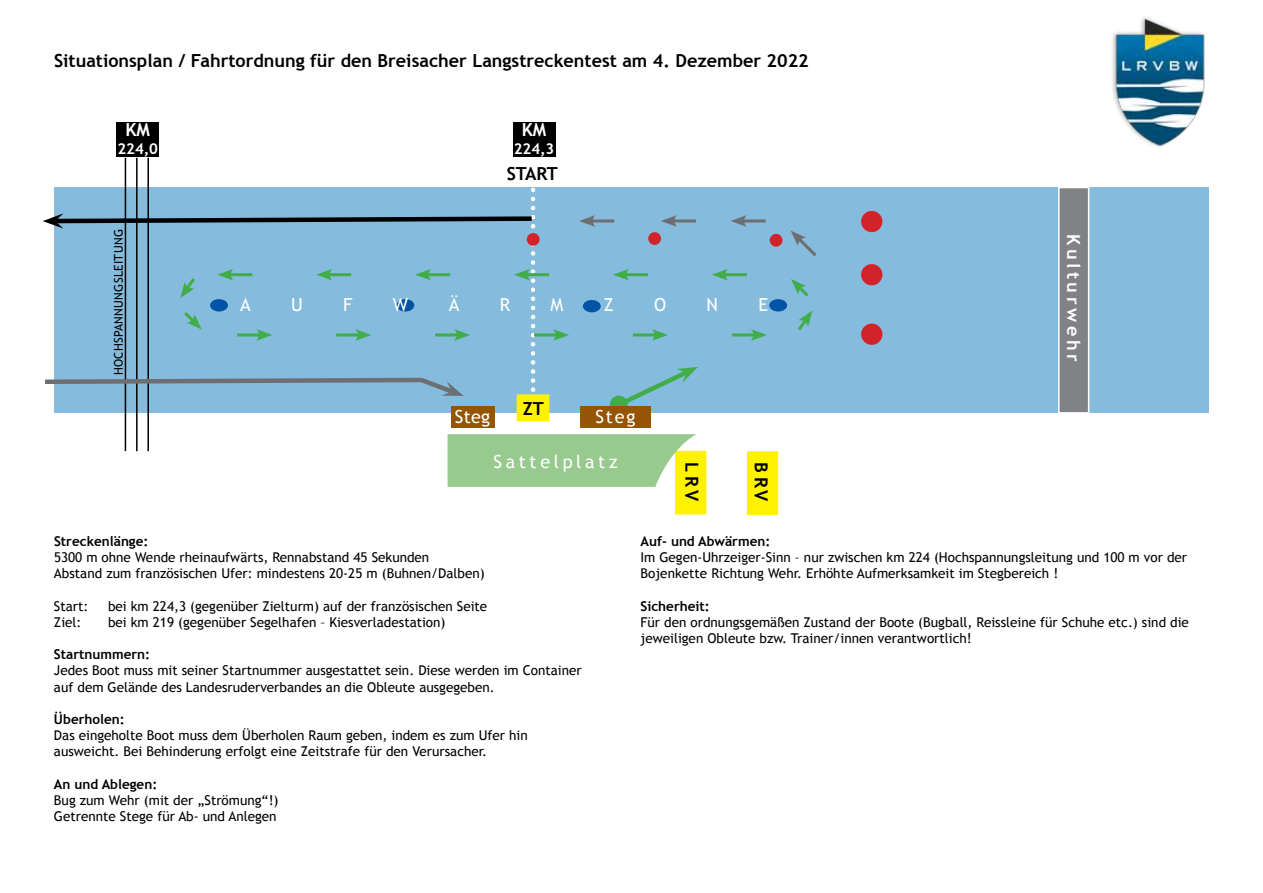
<style>
.page{position:relative;width:1263px;height:893px;background:#fff}
.page>*{position:absolute;margin:0;border:0;box-sizing:border-box;transform-origin:0 0}
.t1{font:700 18px "Trebuchet MS";color:#000}
.t2{font:18px "Trebuchet MS";letter-spacing:.2em;color:#fff}
.t3{font:700 18px "Trebuchet MS";letter-spacing:.2em;color:#fff}
.t4{font:700 15px "Trebuchet MS";color:#fff}
.t5{font:13.5px/16.2px "Trebuchet MS";color:#000}
.t6{font:700 13.5px "Trebuchet MS";color:#000}
.t7{font:12px "Trebuchet MS";letter-spacing:.025em;color:#000}
</style>
<div class="page">
<div style="left:54px;top:188px;width:1155px;height:225px;background:#85bbdc"></div>
<hr style="left:125px;top:158px;width:1px;height:293px;background:#000">
<hr style="left:136px;top:158px;width:2px;height:293px;background:#000">
<hr style="left:147px;top:158px;width:2px;height:293px;background:#000">
<div style="left:1058px;top:187px;width:31px;height:227px;background:#808285;border:2px solid #fff"></div>
<div style="left:675px;top:451px;width:31px;height:63px;background:#fff200"></div>
<div style="left:747px;top:451px;width:31px;height:64px;background:#fff200"></div>
<svg style="left:448px;top:434px;width:248px;height:53px;background:#a2cd8b"></svg>
<div style="left:861px;top:211px;width:21px;height:21px;background:#d2232a;border-radius:50%"></div>
<div style="left:861px;top:264px;width:21px;height:21px;background:#d2232a;border-radius:50%"></div>
<div style="left:861px;top:324px;width:21px;height:21px;background:#d2232a;border-radius:50%"></div>
<div style="left:451px;top:406px;width:43px;height:21px;background:#955504"></div>
<div style="left:517px;top:395px;width:32px;height:26px;background:#fff200"></div>
<div style="left:610px;top:396px;width:18px;height:18px;background:#41ad49;border-radius:50%"></div>
<svg style="left:613px;top:367px;width:85px;height:39px"></svg>
<div style="left:580px;top:406px;width:71px;height:21px;background:#955504"></div>
<div style="left:583px;top:300px;width:18px;height:12px;background:#0053a5;border-radius:50%"></div>
<div style="left:769px;top:299px;width:18px;height:13px;background:#0053a5;border-radius:50%"></div>
<div style="left:527px;top:233px;width:12px;height:13px;background:#d2232a;border-radius:50%"></div>
<div style="left:648px;top:232px;width:13px;height:13px;background:#d2232a;border-radius:50%"></div>
<div style="left:770px;top:234px;width:12px;height:13px;background:#d2232a;border-radius:50%"></div>
<hr style="left:722px;top:273px;width:25px;height:3px;background:#41ad49">
<svg style="left:712px;top:269px;width:16px;height:12px"></svg>
<hr style="left:623px;top:273px;width:25px;height:3px;background:#41ad49">
<svg style="left:613px;top:269px;width:16px;height:12px"></svg>
<hr style="left:524px;top:273px;width:25px;height:3px;background:#41ad49">
<hr style="left:534px;top:333px;width:25px;height:3px;background:#41ad49">
<svg style="left:553px;top:329px;width:16px;height:12px"></svg>
<hr style="left:633px;top:333px;width:25px;height:3px;background:#41ad49">
<svg style="left:652px;top:329px;width:16px;height:12px"></svg>
<hr style="left:732px;top:333px;width:24px;height:3px;background:#41ad49">
<svg style="left:751px;top:329px;width:16px;height:12px"></svg>
<hr style="left:590px;top:219px;width:24px;height:3px;background:#6d6e71">
<svg style="left:579px;top:215px;width:16px;height:12px"></svg>
<hr style="left:671px;top:219px;width:25px;height:3px;background:#6d6e71">
<svg style="left:661px;top:215px;width:16px;height:12px"></svg>
<hr style="left:741px;top:219px;width:25px;height:3px;background:#6d6e71">
<svg style="left:731px;top:215px;width:16px;height:12px"></svg>
<svg style="left:791px;top:230px;width:26px;height:27px"></svg>
<svg style="left:791px;top:279px;width:18px;height:18px"></svg>
<svg style="left:798px;top:311px;width:14px;height:20px"></svg>
<svg style="left:43px;top:181px;width:493px;height:234px"></svg>
<div style="left:513px;top:122px;width:42px;height:35px;background:#000"></div>
<div style="left:117px;top:122px;width:42px;height:35px;background:#000"></div>
<img style="left:1112px;top:17px;width:93px;height:130px">
<h1 class="t1" style="left:54px;top:50px;width:756px">Situationsplan / Fahrtordnung für den Breisacher Langstreckentest am 4. Dezember 2022</h1>
<h1 class="t3" style="left:126px;top:118px;width:26px">KM</h1>
<p class="t4" style="left:117px;top:139px;width:42px">224,0</p>
<p class="t7" style="left:111px;top:375px;width:147px;rotate:-90deg">Hochspannungsleitung</p>
<h1 class="t3" style="left:522px;top:118px;width:26px">KM</h1>
<p class="t4" style="left:514px;top:139px;width:42px">224,3</p>
<h1 class="t1" style="left:507px;top:162px;width:41px">Start</h1>
<h1 class="t2" style="left:240px;top:294px;width:12px">A</h1>
<h1 class="t2" style="left:291px;top:294px;width:13px">u</h1>
<h1 class="t2" style="left:343px;top:294px;width:11px">f</h1>
<h1 class="t2" style="left:393px;top:294px;width:17px">w</h1>
<h1 class="t2" style="left:449px;top:294px;width:12px">ä</h1>
<h1 class="t2" style="left:500px;top:294px;width:12px">r</h1>
<h1 class="t2" style="left:551px;top:294px;width:14px">m</h1>
<h1 class="t2" style="left:604px;top:294px;width:11px">z</h1>
<h1 class="t2" style="left:654px;top:294px;width:14px">o</h1>
<h1 class="t2" style="left:707px;top:294px;width:13px">n</h1>
<h1 class="t2" style="left:758px;top:294px;width:11px">e</h1>
<h1 class="t2" style="left:455px;top:406px;width:37px">Steg</h1>
<h1 class="t1" style="left:523px;top:397px;width:23px">ZT</h1>
<h1 class="t2" style="left:595px;top:406px;width:42px">Steg</h1>
<h1 class="t2" style="left:494px;top:451px;width:125px">Sattelplatz</h1>
<h1 class="t1" style="left:703px;top:462px;width:40px;rotate:90deg">LRV</h1>
<h1 class="t1" style="left:772px;top:462px;width:41px;rotate:90deg">BRV</h1>
<h1 class="t3" style="left:1085px;top:234px;width:129px;rotate:90deg">Kulturwehr</h1>
<p class="t6" style="left:54px;top:532px;width:96px">Streckenlänge:</p>
<p class="t5" style="left:54px;top:549px;width:432px">5300 m ohne Wende rheinaufwärts, Rennabstand 45 Sekunden<br>Abstand zum französischen Ufer: mindestens 20-25 m (Buhnen/Dalben)</p>
<p class="t5" style="left:54px;top:598px;width:36px">Start:</p>
<p class="t5" style="left:108px;top:598px;width:381px">bei km 224,3 (gegenüber Zielturm) auf der französischen Seite</p>
<p class="t5" style="left:54px;top:614px;width:29px">Ziel:</p>
<p class="t5" style="left:108px;top:614px;width:339px">bei km 219 (gegenüber Segelhafen – Kiesverladestation)</p>
<p class="t6" style="left:54px;top:646px;width:98px">Startnummern:</p>
<p class="t5" style="left:54px;top:663px;width:529px">Jedes Boot muss mit seiner Startnummer ausgestattet sein. Diese werden im Container auf dem Gelände des Landesruderverbandes an die Obleute ausgegeben.</p>
<p class="t6" style="left:54px;top:711px;width:72px">Überholen:</p>
<p class="t5" style="left:54px;top:727px;width:475px">Das eingeholte Boot muss dem Überholen Raum geben, indem es zum Ufer hin ausweicht. Bei Behinderung erfolgt eine Zeitstrafe für den Verursacher.</p>
<p class="t6" style="left:54px;top:775px;width:105px">An und Ablegen:</p>
<p class="t5" style="left:54px;top:792px;width:226px">Bug zum Wehr (mit der „Strömung“!)<br>Getrennte Stege für Ab- und Anlegen</p>
<p class="t6" style="left:640px;top:532px;width:131px">Auf- und Abwärmen:</p>
<p class="t5" style="left:640px;top:549px;width:548px">I m Gegen-Uhrzeiger-Sinn – nur zwischen km 224 (Hochspannungsleitung und 100 m vor der<br>Bojenkette Richtung Wehr. Erhöhte Aufmerksamkeit im Stegbereich !</p>
<p class="t6" style="left:640px;top:597px;width:71px">Sicherheit:</p>
<p class="t5" style="left:640px;top:614px;width:550px">Für den ordnungsgemäßen Zustand der Boote (Bugball, Reissleine für Schuhe etc.) sind die jeweiligen Obleute bzw. Trainer/innen verantwortlich!</p>
</div>
